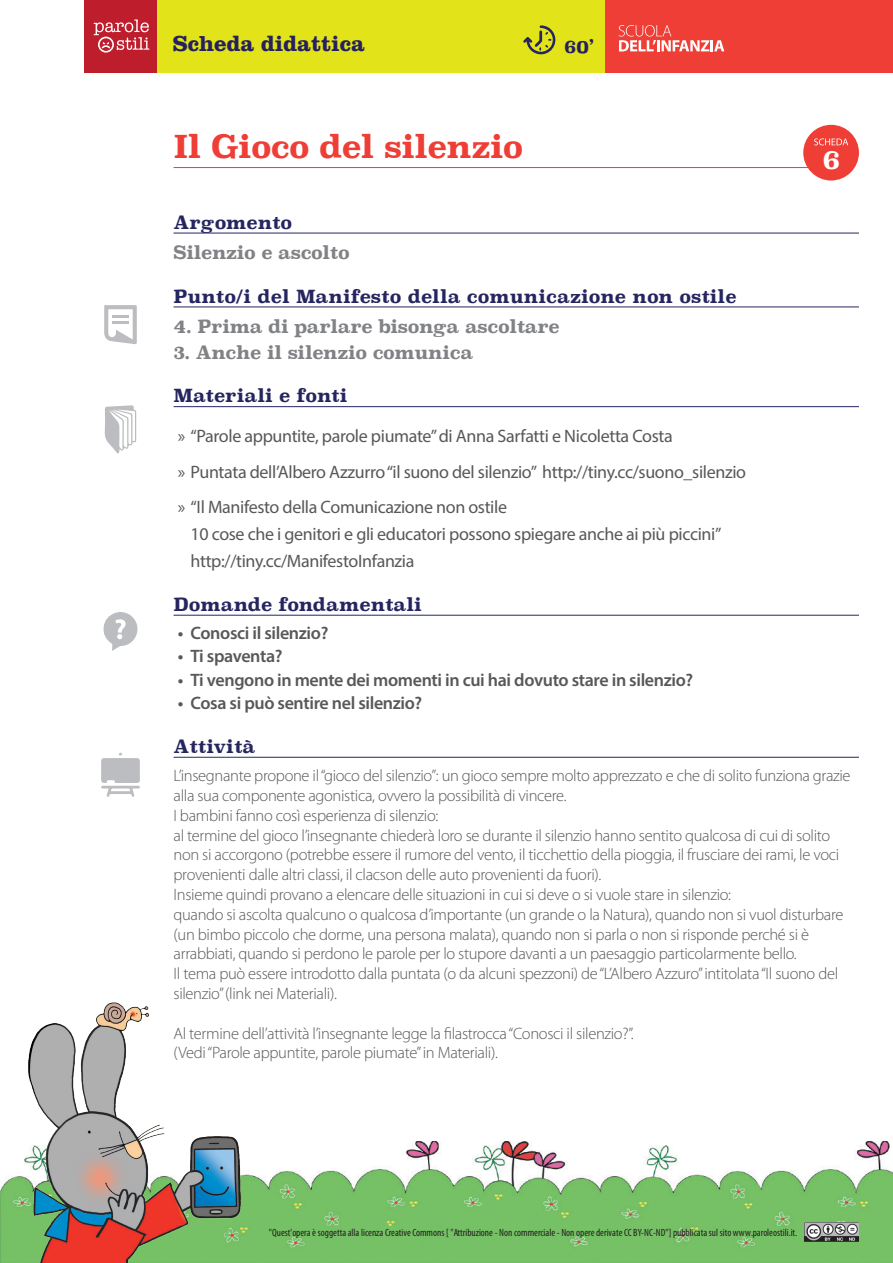
<style>
.page{position:relative;width:893px;height:1263px;background:#fff}
.page>*{position:absolute;margin:0;border:0;box-sizing:border-box;transform-origin:0 0}
.titolo{font:700 31.5px "Superclarendon";letter-spacing:-.02em;color:#ee3e35}
.t1{font:700 26.25px "Superclarendon";color:#fff}
.t2{font:700 22.5px "Clarendon LT Std";color:#252161}
.t3{font:18px/27px "Myriad Pro";letter-spacing:-.02em;color:#57585a}
.t4{font:600 18px "Myriad Pro";letter-spacing:-.02em;color:#57585a}
.sezioni{font:700 18px "Superclarendon";color:#252560}
.Materia_Principio{font:700 18px "Superclarendon";letter-spacing:-.02em;color:#808285}
.t5{font:700 18px "Superclarendon";color:#252161}
.testo{font:300 16.5px/19.8px "Myriad Pro";letter-spacing:-.02em;color:#57585a}
.t6{font:condensed 10.5px "Myriad Pro";color:#231f20}
</style>
<div class="page">
<div style="left:84px;top:0;width:521px;height:72px;background:#e2e318"></div>
<div style="left:84px;top:0;width:73px;height:72px;background:#be1d2c"></div>
<svg style="left:94px;top:19px;width:55px;height:34px"></svg>
<svg style="left:523px;top:25px;width:33px;height:30px"></svg>
<div style="left:605px;top:0;width:288px;height:72px;background:#ee3e35"></div>
<svg style="left:619px;top:25px;width:105px;height:26px"></svg>
<hr style="left:174px;top:167px;width:666px;height:1px;background:#ee3e35">
<hr style="left:174px;top:233px;width:685px;height:1px;background:#252560">
<hr style="left:174px;top:307px;width:685px;height:1px;background:#252560">
<hr style="left:174px;top:406px;width:685px;height:1px;background:#252560">
<hr style="left:174px;top:615px;width:685px;height:1px;background:#252560">
<hr style="left:174px;top:757px;width:685px;height:1px;background:#252560">
<svg style="left:103px;top:612px;width:35px;height:39px"></svg>
<svg style="left:105px;top:405px;width:31px;height:49px"></svg>
<svg style="left:101px;top:753px;width:39px;height:44px"></svg>
<img style="left:256px;top:1141px;width:637px;height:122px">
<div style="left:803px;top:125px;width:56px;height:55px;background:#ee3e35;border-radius:50%"></div>
<svg style="left:814px;top:138px;width:34px;height:7px"></svg>
<img style="left:0;top:1002px;width:256px;height:261px">
<svg style="left:104px;top:305px;width:33px;height:39px"></svg>
<h3 class="t2" style="left:173px;top:30px;width:193px">Scheda didattica</h3>
<p class="t5" style="left:564px;top:33px;width:31px">60’</p>
<p class="titolo" style="left:174px;top:123px;width:351px">Il Gioco del silenzio</p>
<p class="t1" style="left:822px;top:140px;width:19px">6</p>
<p class="sezioni" style="left:174px;top:209px;width:120px">Argomento</p>
<p class="Materia_Principio" style="left:174px;top:239px;width:178px">Silenzio e ascolto</p>
<p class="sezioni" style="left:174px;top:283px;width:565px">Punto/i del Manifesto della comunicazione non ostile</p>
<p class="Materia_Principio" style="left:174px;top:313px;width:388px">4. Prima di parlare bisonga ascoltare</p>
<p class="Materia_Principio" style="left:174px;top:339px;width:301px">3. Anche il silenzio comunica</p>
<p class="sezioni" style="left:174px;top:382px;width:176px">Materiali e fonti</p>
<p class="t3" style="left:178px;top:422px;width:497px">» “Parole appuntite, parole piumate” di Anna Sarfatti e Nicoletta Costa</p>
<p class="t3" style="left:178px;top:458px;width:570px">» Puntata dell’Albero Azzurro “il suono del silenzio” http://tiny.cc/suono_silenzio</p>
<p class="t3" style="left:191px;top:493px;width:532px;text-indent:-13px">» “Il Manifesto della Comunicazione non ostile<br>10 cose che i genitori e gli educatori possono spiegare anche ai più piccini” http://tiny.cc/ManifestoInfanzia</p>
<p class="sezioni" style="left:174px;top:591px;width:250px">Domande fondamentali</p>
<p class="t4" style="left:178px;top:621px;width:152px">• Conosci il silenzio?</p>
<p class="t4" style="left:178px;top:645px;width:106px">• Ti spaventa?</p>
<p class="t4" style="left:178px;top:668px;width:517px">• Ti vengono in mente dei momenti in cui hai dovuto stare in silenzio?</p>
<p class="t4" style="left:178px;top:692px;width:246px">• Cosa si può sentire nel silenzio?</p>
<p class="sezioni" style="left:174px;top:733px;width:83px">Attività</p>
<p class="testo" style="left:174px;top:766px;width:679px">L’insegnante propone il “gioco del silenzio”: un gioco sempre molto apprezzato e che di solito funziona grazie alla sua componente agonistica, ovvero la possibilità di vincere.</p>
<p class="testo" style="left:174px;top:806px;width:266px">I bambini fanno così esperienza di silenzio:</p>
<p class="testo" style="left:174px;top:825px;width:667px">al termine del gioco l’insegnante chiederà loro se durante il silenzio hanno sentito qualcosa di cui di solito non si accorgono (potrebbe essere il rumore del vento, il ticchettio della pioggia, il frusciare dei rami, le voci provenienti dalle altri classi, il clacson delle auto provenienti da fuori).</p>
<p class="testo" style="left:174px;top:885px;width:559px">Insieme quindi provano a elencare delle situazioni in cui si deve o si vuole stare in silenzio:</p>
<p class="testo" style="left:174px;top:905px;width:671px">quando si ascolta qualcuno o qualcosa d’importante (un grande o la Natura), quando non si vuol disturbare (un bimbo piccolo che dorme, una persona malata), quando non si parla o non si risponde perché si è arrabbiati, quando si perdono le parole per lo stupore davanti a un paesaggio particolarmente bello.</p>
<p class="testo" style="left:174px;top:964px;width:666px">Il tema può essere introdotto dalla puntata (o da alcuni spezzoni) de “L’Albero Azzuro” intitolata “Il suono del silenzio” (link nei Materiali).</p>
<p class="testo" style="left:174px;top:1023px;width:462px">Al termine dell’attività l’insegnante legge la filastrocca “Conosci il silenzio?”. (Vedi “Parole appuntite, parole piumate” in Materiali).</p>
<p class="t6" style="left:269px;top:1227px;width:530px">"Quest'opera è soggetta alla licenza Creative Commons [ "Attribuzione - Non commerciale - Non opere derivate CC BY-NC-ND"] pubblicata sul sito www.paroleostili.it.</p>
</div>
